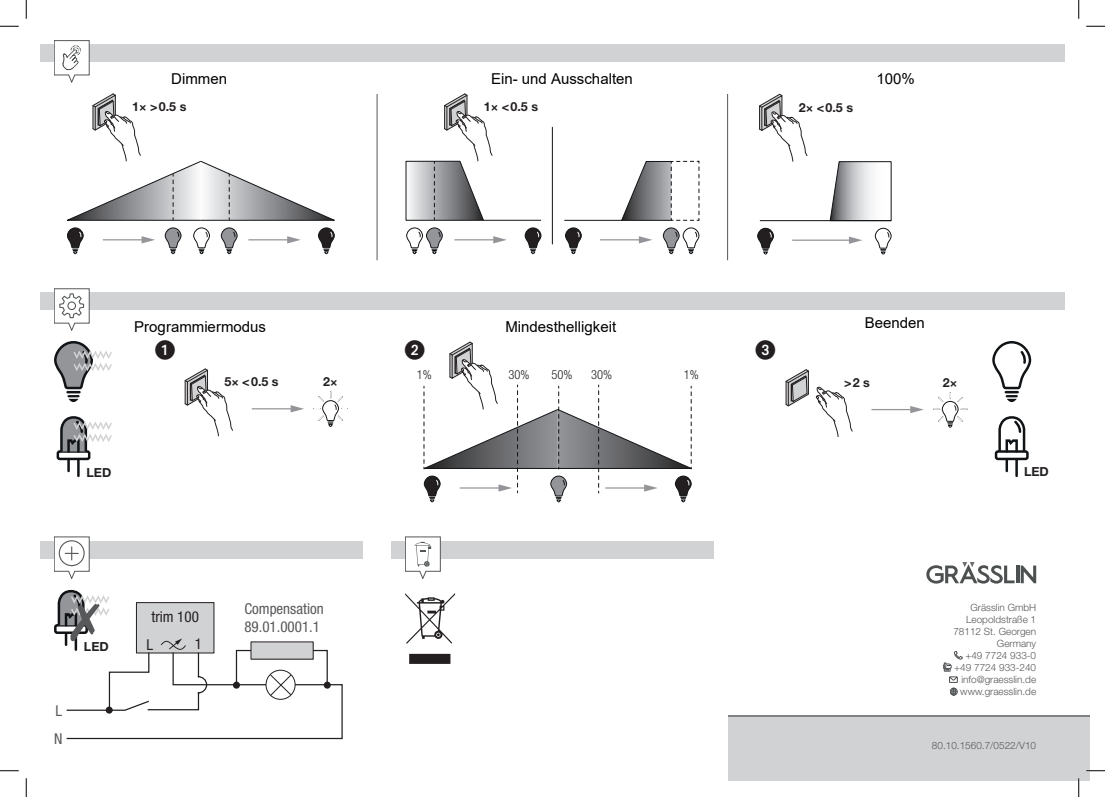
<style>
.page{position:relative;width:1105px;height:797px;background:#fff}
.page>*{position:absolute;margin:0;border:0;box-sizing:border-box;transform-origin:0 0}
.t1{font:15px "Arial";color:#000}
.t2{font:condensed 15px/18px "Helvetica Neue LT Std";color:#57585a}
.t3{font:condensed 15px "Helvetica Neue LT Std";color:#231f20}
.t4{font:700 12.5px "Helvetica Neue LT Std";color:#231f20}
.t5{font:300 condensed 12.5px "Helvetica Neue LT Std";color:#231f20}
.t6{font:300 10px/12px "Helvetica Neue LT Std";color:#57585a;text-align:right}
</style>
<div class="page">
<div style="left:40px;top:44px;width:1024px;height:18px;background:#d1d2d4"></div>
<div style="left:40px;top:292px;width:1024px;height:18px;background:#d1d2d4"></div>
<div style="left:40px;top:540px;width:323px;height:18px;background:#d1d2d4"></div>
<div style="left:391px;top:540px;width:323px;height:18px;background:#d1d2d4"></div>
<svg style="left:54px;top:40px;width:35px;height:42px"></svg>
<svg style="left:54px;top:288px;width:35px;height:43px"></svg>
<svg style="left:54px;top:536px;width:35px;height:43px"></svg>
<svg style="left:405px;top:536px;width:35px;height:43px"></svg>
<svg style="left:406px;top:228px;width:36px;height:26px"></svg>
<svg style="left:663px;top:228px;width:36px;height:26px"></svg>
<svg style="left:525px;top:228px;width:16px;height:26px"></svg>
<svg style="left:565px;top:228px;width:16px;height:26px"></svg>
<hr style="left:552px;top:127px;width:1px;height:117px;background:#111416">
<hr style="left:454px;top:239px;width:42px;height:1px;background:#939598">
<svg style="left:493px;top:236px;width:14px;height:7px"></svg>
<hr style="left:600px;top:239px;width:41px;height:1px;background:#939598">
<svg style="left:639px;top:236px;width:13px;height:7px"></svg>
<hr style="left:483px;top:220px;width:58px;height:1px;background:#111416">
<hr style="left:564px;top:220px;width:58px;height:1px;background:#111416">
<svg style="left:621px;top:161px;width:79px;height:60px"></svg>
<svg style="left:406px;top:94px;width:87px;height:127px"></svg>
<svg style="left:875px;top:228px;width:16px;height:26px"></svg>
<svg style="left:757px;top:228px;width:16px;height:26px"></svg>
<hr style="left:792px;top:239px;width:59px;height:2px;background:#939598">
<svg style="left:849px;top:236px;width:13px;height:8px"></svg>
<svg style="left:829px;top:161px;width:63px;height:60px"></svg>
<svg style="left:760px;top:221px;width:131px;height:1px"></svg>
<hr style="left:760px;top:220px;width:131px;height:1px;background:#111416">
<svg style="left:759px;top:93px;width:49px;height:69px"></svg>
<svg style="left:67px;top:228px;width:16px;height:26px"></svg>
<svg style="left:165px;top:228px;width:16px;height:26px"></svg>
<svg style="left:221px;top:228px;width:16px;height:26px"></svg>
<svg style="left:318px;top:228px;width:16px;height:26px"></svg>
<svg style="left:193px;top:228px;width:17px;height:26px"></svg>
<hr style="left:103px;top:239px;width:41px;height:1px;background:#939598">
<svg style="left:142px;top:236px;width:13px;height:7px"></svg>
<hr style="left:248px;top:239px;width:42px;height:1px;background:#939598">
<svg style="left:287px;top:236px;width:14px;height:7px"></svg>
<svg style="left:67px;top:94px;width:268px;height:127px"></svg>
<div style="left:54px;top:624px;width:34px;height:10px;border:2px solid #111416;border-radius:2px"></div>
<svg style="left:56px;top:590px;width:287px;height:149px"></svg>
<div style="left:943px;top:663px;width:8px;height:6px;border:1px solid #4d5051;border-radius:3px"></div>
<div style="left:949px;top:676px;width:8px;height:6px;border:1px solid #4d5051"></div>
<svg style="left:944px;top:651px;width:18px;height:29px"></svg>
<svg style="left:950px;top:688px;width:7px;height:7px"></svg>
<hr style="left:728px;top:714px;width:361px;height:3px;background:#808285">
<div style="left:728px;top:717px;width:361px;height:64px;background:#d1d2d4"></div>
<hr style="left:1016px;top:565px;width:3px;height:18px;background:#4d5051">
<svg style="left:1021px;top:565px;width:15px;height:18px"></svg>
<svg style="left:926px;top:562px;width:88px;height:21px"></svg>
<hr style="left:377px;top:94px;width:1px;height:166px;background:#57585a">
<hr style="left:727px;top:94px;width:1px;height:166px;background:#57585a">
<div style="left:57px;top:450px;width:33px;height:10px;border:2px solid #111416;border-radius:2px"></div>
<svg style="left:67px;top:460px;width:3px;height:11px"></svg>
<hr style="left:77px;top:460px;width:3px;height:16px;background:#111416">
<svg style="left:992px;top:342px;width:38px;height:60px"></svg>
<div style="left:995px;top:450px;width:34px;height:10px;border:2px solid #111416;border-radius:2px"></div>
<svg style="left:1005px;top:460px;width:3px;height:11px"></svg>
<hr style="left:1015px;top:460px;width:3px;height:16px;background:#111416">
<svg style="left:997px;top:416px;width:29px;height:38px"></svg>
<svg style="left:54px;top:342px;width:58px;height:60px"></svg>
<svg style="left:59px;top:416px;width:53px;height:38px"></svg>
<hr style="left:252px;top:408px;width:41px;height:1px;background:#939598">
<svg style="left:291px;top:405px;width:13px;height:7px"></svg>
<svg style="left:318px;top:391px;width:30px;height:36px"></svg>
<svg style="left:785px;top:369px;width:24px;height:38px"></svg>
<hr style="left:871px;top:409px;width:42px;height:1px;background:#939598">
<svg style="left:910px;top:406px;width:14px;height:7px"></svg>
<svg style="left:933px;top:392px;width:34px;height:36px"></svg>
<svg style="left:184px;top:368px;width:49px;height:69px"></svg>
<svg style="left:815px;top:386px;width:38px;height:51px"></svg>
<svg style="left:405px;top:593px;width:50px;height:71px"></svg>
<svg style="left:0;top:25px;width:19px;height:2px"></svg>
<svg style="left:1086px;top:25px;width:19px;height:2px"></svg>
<svg style="left:0;top:770px;width:19px;height:1px"></svg>
<svg style="left:1086px;top:770px;width:19px;height:1px"></svg>
<svg style="left:25px;top:0;width:2px;height:19px"></svg>
<svg style="left:25px;top:778px;width:2px;height:19px"></svg>
<svg style="left:1078px;top:0;width:1px;height:19px"></svg>
<svg style="left:1078px;top:778px;width:1px;height:19px"></svg>
<svg style="left:423px;top:341px;width:269px;height:161px"></svg>
<h1 class="t1" style="left:171px;top:69px;width:57px">Dimmen</h1>
<h1 class="t1" style="left:491px;top:68px;width:143px">Ein- und Ausschalten</h1>
<h1 class="t1" style="left:876px;top:68px;width:40px">100%</h1>
<p class="t4" style="left:132px;top:99px;width:56px">1× &gt; 0.5 s</p>
<p class="t4" style="left:484px;top:99px;width:56px">1× &lt; 0.5 s</p>
<p class="t4" style="left:799px;top:99px;width:56px">2× &lt; 0.5 s</p>
<h1 class="t1" style="left:134px;top:316px;width:133px">Programmiermodus</h1>
<h1 class="t1" style="left:505px;top:316px;width:112px">Mindesthelligkeit</h1>
<h1 class="t1" style="left:865px;top:312px;width:62px">Beenden</h1>
<p class="t5" style="left:417px;top:367px;width:17px">1%</p>
<p class="t5" style="left:508px;top:367px;width:23px">30%</p>
<p class="t5" style="left:551px;top:367px;width:23px">50%</p>
<p class="t5" style="left:591px;top:367px;width:23px">30%</p>
<p class="t5" style="left:684px;top:367px;width:17px">1%</p>
<p class="t4" style="left:224px;top:374px;width:56px">5× &lt; 0.5 s</p>
<p class="t4" style="left:323px;top:374px;width:16px">2×</p>
<p class="t4" style="left:844px;top:375px;width:27px">&gt; 2 s</p>
<p class="t4" style="left:943px;top:375px;width:16px">2×</p>
<p class="t4" style="left:86px;top:465px;width:26px">LED</p>
<p class="t4" style="left:1024px;top:464px;width:26px">LED</p>
<h1 class="t2" style="left:55px;top:701px;width:8px">L</h1>
<h1 class="t2" style="left:54px;top:729px;width:10px">N</h1>
<p class="t4" style="left:84px;top:638px;width:26px">LED</p>
<h1 class="t2" style="left:244px;top:599px;width:81px">Compensation<br>89.01.0001.1</h1>
<h1 class="t3" style="left:151px;top:607px;width:49px">trim 100</h1>
<p class="t6" style="left:953px;top:601px;width:84px">Grässlin GmbH<br>Leopoldstraße 1<br>78112 St. Georgen<br>Germany<br>+49 7724 933-0 +49 7724 933-240 info@graesslin.de www.graesslin.de</p>
<h1 class="t3" style="left:146px;top:636px;width:8px">L</h1>
<h1 class="t3" style="left:195px;top:635px;width:9px">1</h1>
<p class="t6" style="left:932px;top:739px;width:106px">80.10.1560.7/0522/V10</p>
</div>
